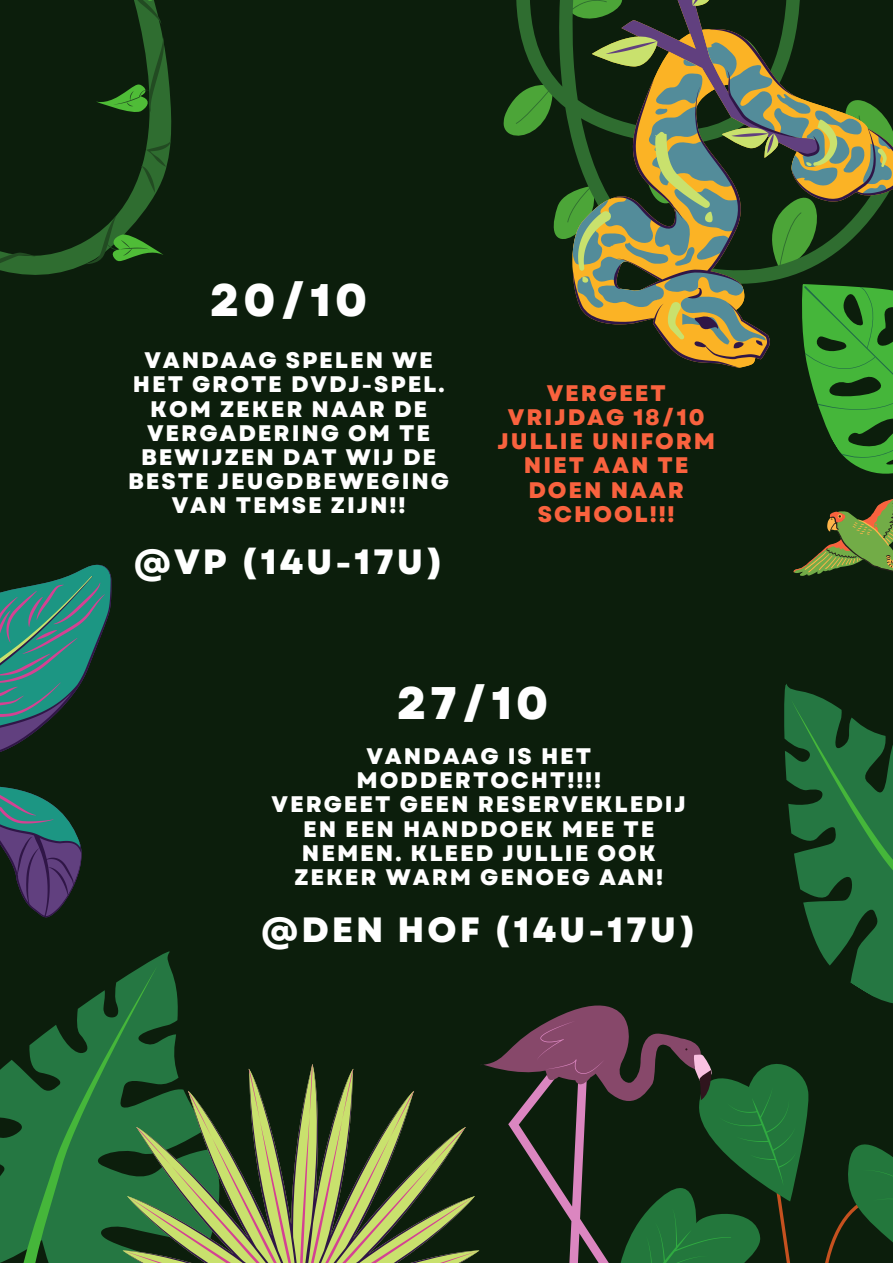
<style>
.page{position:relative;width:893px;height:1263px;background:#0c1e0c}
.page>*{position:absolute;margin:0;border:0;box-sizing:border-box;transform-origin:0 0}
.t1{font:800 45.6px "Garet";letter-spacing:.085em;color:#fff}
.t2{font:800 35.1px "Garet";letter-spacing:.085em;color:#fff}
.t3{font:800 22.5px/24.2px "Garet";letter-spacing:.085em;color:#fff;text-align:center}
.t4{font:800 22.5px/24.2px "Garet";letter-spacing:.085em;color:#f9623e;text-align:center}
</style>
<div class="page">
<svg style="left:503px;top:0;width:69px;height:239px"></svg>
<svg style="left:0;top:951px;width:178px;height:312px"></svg>
<svg style="left:16px;top:965px;width:142px;height:298px"></svg>
<svg style="left:784px;top:684px;width:109px;height:309px"></svg>
<svg style="left:784px;top:699px;width:109px;height:282px;fill:#257742"></svg>
<svg style="left:123px;top:1064px;width:356px;height:199px"></svg>
<svg style="left:0;top:564px;width:111px;height:354px"></svg>
<svg style="left:0;top:0;width:172px;height:275px"></svg>
<svg style="left:481px;top:993px;width:412px;height:270px"></svg>
<svg style="left:793px;top:368px;width:100px;height:208px"></svg>
<svg style="left:782px;top:0;width:18px;height:29px"></svg>
<svg style="left:592px;top:0;width:117px;height:29px"></svg>
<svg style="left:573px;top:29px;width:320px;height:339px"></svg>
<svg style="left:578px;top:120px;width:308px;height:220px"></svg>
<h1 class="t1" style="left:210px;top:267px;width:158px">20/10</h1>
<p class="t3" style="left:128px;top:348px;width:322px">VANDAAG SPELEN WE<br>HET GROTE DVDJ-SPEL.<br>KOM ZEKER NAAR DE<br>VERGADERING OM TE<br>BEWIJZEN DAT WIJ DE<br>BESTE JEUGDBEWEGING<br>VAN TEMSE ZIJN!!</p>
<h2 class="t2" style="left:134px;top:536px;width:310px">@VP (14U-17U)</h2>
<p class="t4" style="left:497px;top:381px;width:219px">VERGEET<br>VRIJDAG 18/10<br>JULLIE UNIFORM<br>NIET AAN TE<br>DOEN NAAR<br>SCHOOL!!!</p>
<p class="t1" style="left:397px;top:670px;width:153px">27/10</p>
<p class="t3" style="left:356px;top:744px;width:246px">VANDAAG IS HET<br>MODDERTOCHT!!!!</p>
<p class="t3" style="left:271px;top:793px;width:416px">VERGEET GEEN RESERVEKLEDIJ<br>EN EEN HANDDOEK MEE TE<br>NEMEN. KLEED JULLIE OOK<br>ZEKER WARM GENOEG AAN!</p>
<p class="t2" style="left:262px;top:904px;width:436px">@DEN HOF (14U-17U)</p>
</div>
